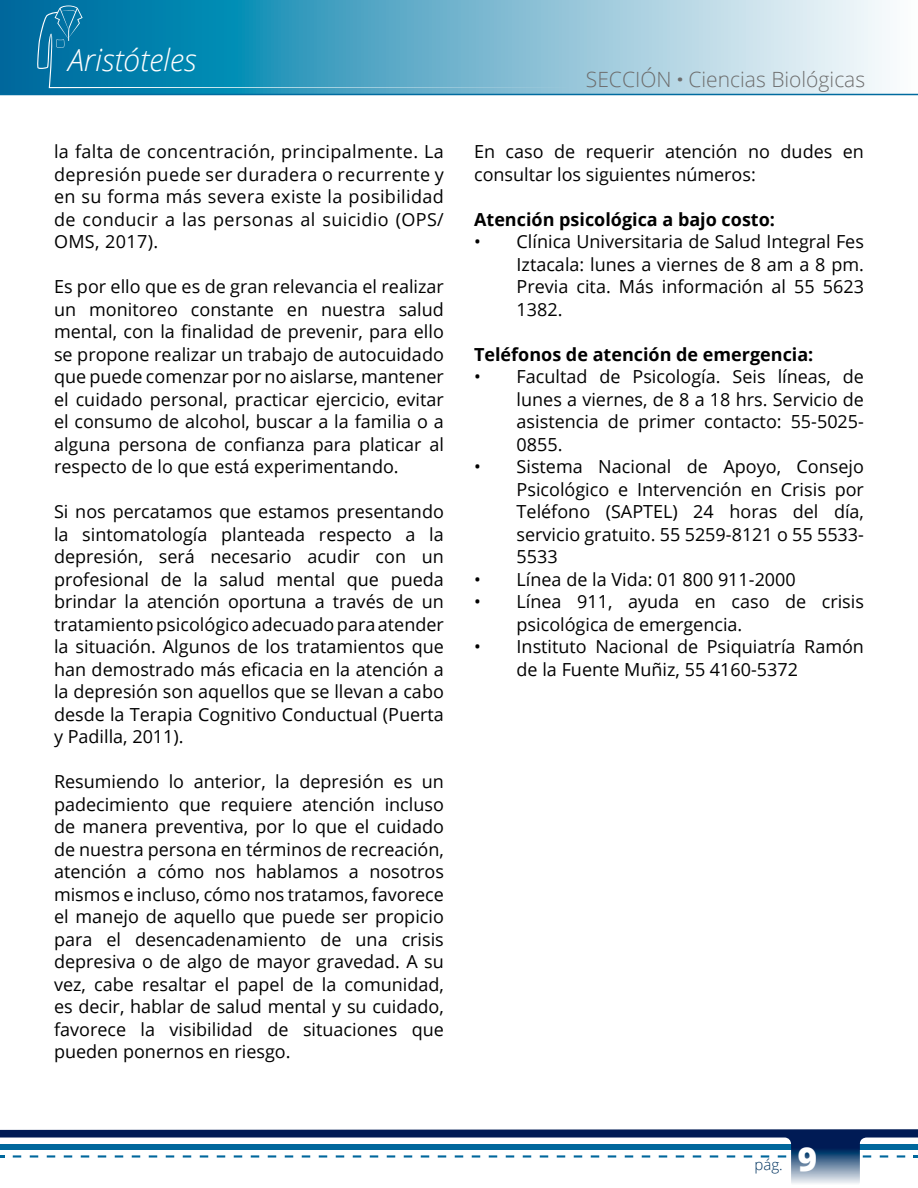
<style>
.page{position:relative;width:918px;height:1188px;background:#fff}
.page>*{position:absolute;margin:0;border:0;box-sizing:border-box;transform-origin:0 0}
.t1{font:italic 300 30.45px "Open Sans";color:#fff}
.t2{font:300 21px "Open Sans";color:#6d6d6d}
.t3{font:18px/22.5px "Open Sans";color:#000;text-align:justify}
.t4{font:700 18px "Open Sans";color:#000}
.t5{font:300 15px "Open Sans";color:#003360}
.s1{font-weight:800}
.s2{font-weight:800;font-size:33px;color:#fff}
</style>
<div class="page">
<svg style="left:0;top:0;width:918px;height:94px;background:#a3cdde"></svg>
<hr style="left:0;top:94px;width:918px;height:1px;background:#006b9f">
<svg style="left:37px;top:6px;width:537px;height:82px;background:#3c9cbe"></svg>
<svg style="left:0;top:1129px;width:918px;height:55px"></svg>
<h1 class="t1" style="left:68px;top:39px;width:130px">Aristóteles</h1>
<p class="t3" style="left:54px;top:140px;width:391px">la falta de concentración, principalmente. La depresión puede ser duradera o recurrente y en su forma más severa existe la posibilidad de conducir a las personas al suicidio (OPS/ OMS, 2017).</p>
<p class="t3" style="left:54px;top:275px;width:391px">Es por ello que es de gran relevancia el realizar un monitoreo constante en nuestra salud mental, con la finalidad de prevenir, para ello se propone realizar un trabajo de autocuidado que puede comenzar por no aislarse, mantener el cuidado personal, practicar ejercicio, evitar el consumo de alcohol, buscar a la familia o a alguna persona de confianza para platicar al respecto de lo que está experimentando.</p>
<p class="t3" style="left:54px;top:500px;width:391px">Si nos percatamos que estamos presentando la sintomatología planteada respecto a la depresión, será necesario acudir con un profesional de la salud mental que pueda brindar la atención oportuna a través de un tratamiento psicológico adecuado para atender la situación. Algunos de los tratamientos que han demostrado más eficacia en la atención a la depresión son aquellos que se llevan a cabo desde la Terapia Cognitivo Conductual (Puerta y Padilla, 2011).</p>
<p class="t3" style="left:54px;top:770px;width:391px">Resumiendo lo anterior, la depresión es un padecimiento que requiere atención incluso de manera preventiva, por lo que el cuidado de nuestra persona en términos de recreación, atención a cómo nos hablamos a nosotros mismos e incluso, cómo nos tratamos, favorece el manejo de aquello que puede ser propicio para el desencadenamiento de una crisis depresiva o de algo de mayor gravedad. A su vez, cabe resaltar el papel de la comunidad, es decir, hablar de salud mental y su cuidado, favorece la visibilidad de situaciones que pueden ponernos en riesgo.</p>
<p class="t2" style="left:586px;top:65px;width:281px">SECCIÓN <span class="s1">·</span> Ciencias Biológicas</p>
<p class="t3" style="left:474px;top:140px;width:391px">En caso de requerir atención no dudes en consultar los siguientes números:</p>
<p class="t4" style="left:474px;top:207px;width:302px">Atención psicológica a bajo costo:</p>
<p class="t3" style="left:517px;top:230px;width:349px;text-indent:-43px">• Clínica Universitaria de Salud Integral Fes Iztacala: lunes a viernes de 8 am a 8 pm.<br>Previa cita. Más información al 55 5623<br>1382.</p>
<p class="t4" style="left:474px;top:342px;width:341px">Teléfonos de atención de emergencia:</p>
<p class="t3" style="left:517px;top:365px;width:349px;text-indent:-43px">• Facultad de Psicología. Seis líneas, de lunes a viernes, de 8 a 18 hrs. Servicio de asistencia de primer contacto: 55-5025- 0855.</p>
<p class="t3" style="left:517px;top:455px;width:349px;text-indent:-43px">• Sistema Nacional de Apoyo, Consejo Psicológico e Intervención en Crisis por Teléfono (SAPTEL) 24 horas del día, servicio gratuito. 55 5259-8121 o 55 5533- 5533</p>
<p class="t3" style="left:474px;top:568px;width:323px">• Línea de la Vida: 01 800 911-2000</p>
<p class="t3" style="left:517px;top:590px;width:349px;text-indent:-43px">• Línea 911, ayuda en caso de crisis psicológica de emergencia.</p>
<p class="t3" style="left:517px;top:635px;width:349px;text-indent:-43px">• Instituto Nacional de Psiquiatría Ramón de la Fuente Muñiz, 55 4160-5372</p>
<p class="t5" style="left:755px;top:1154px;width:64px">pág. <span class="s2">9</span></p>
</div>
